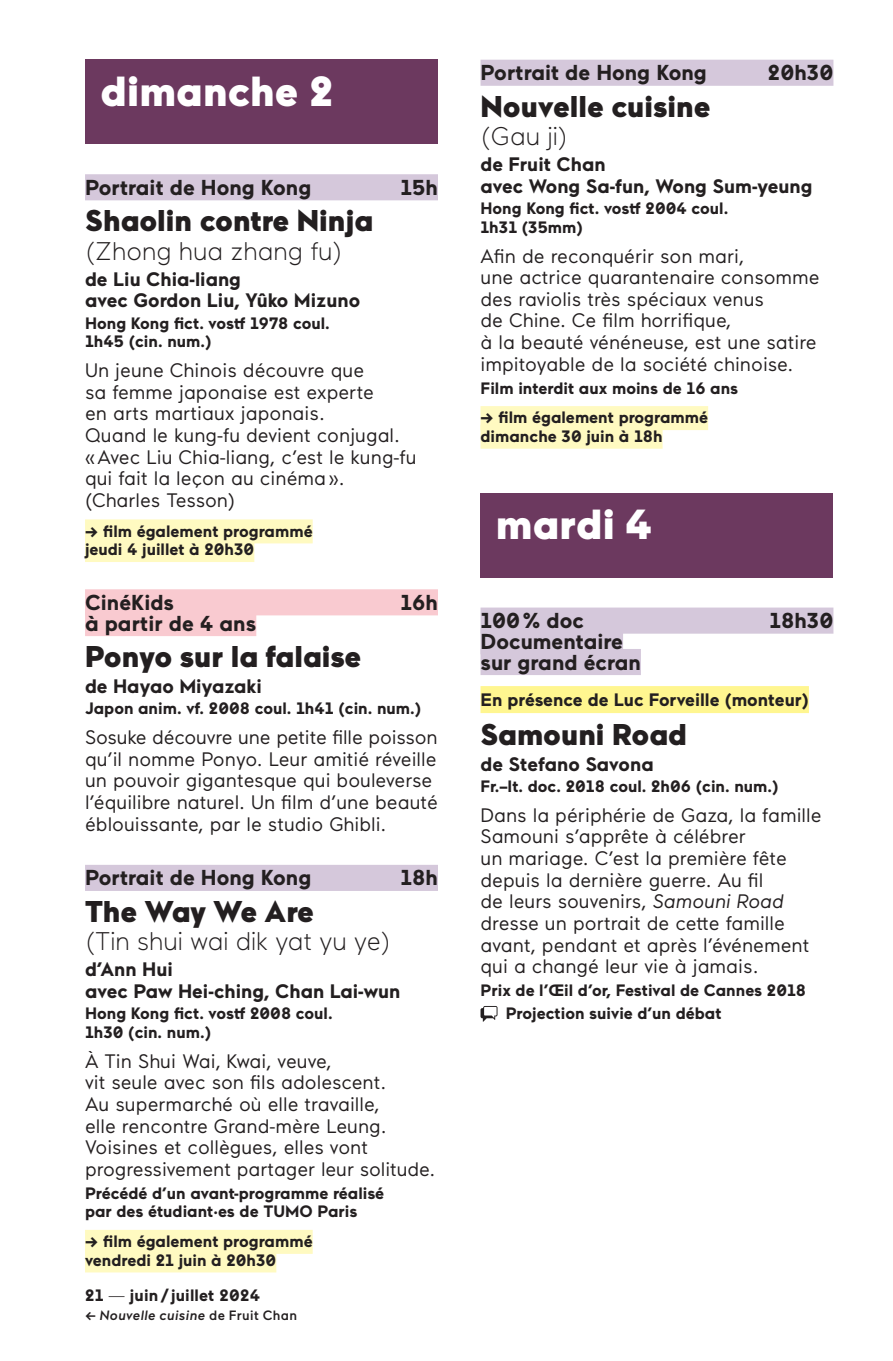
<style>
.page{position:relative;width:893px;height:1361px;background:#fff}
.page>*{position:absolute;margin:0;border:0;box-sizing:border-box;transform-origin:0 0}
.t1{font:900 42px "Maax";letter-spacing:.005em;color:#fff}
.t2{font:900 30px "Maax";color:#231f20}
.t3{font:300 25.5px "Maax";color:#231f20}
.t4{font:700 21.6px/20.7px "Maax";color:#231f20}
.t5{font:19.5px/21.6px "Maax";color:#231f20}
.t6{font:700 19.5px/21.6px "Maax";color:#231f20}
.t7{font:700 18px "Maax";color:#231f20}
.t8{font:700 16.5px/18.6px "Maax";color:#231f20}
.t9{font:italic 500 13.5px "Maax";letter-spacing:.025em;color:#231f20}
.s1{font-weight:300}
.s2{font-style:normal}
.s3{font-style:italic}
</style>
<div class="page">
<div style="left:85px;top:60px;width:353px;height:84px;background:#6c395f"></div>
<div style="left:85px;top:174px;width:353px;height:26px;background:#d5c8db"></div>
<div style="left:85px;top:519px;width:228px;height:24px;background:#fffac1"></div>
<div style="left:85px;top:538px;width:169px;height:24px;background:#fffac1"></div>
<div style="left:85px;top:589px;width:353px;height:26px;background:#f9cad0"></div>
<div style="left:85px;top:610px;width:171px;height:26px;background:#f9cad0"></div>
<div style="left:85px;top:865px;width:353px;height:26px;background:#d5c8db"></div>
<div style="left:85px;top:1230px;width:228px;height:24px;background:#fffac1"></div>
<div style="left:85px;top:1248px;width:191px;height:24px;background:#fffac1"></div>
<div style="left:480px;top:60px;width:353px;height:26px;background:#d5c8db"></div>
<div style="left:480px;top:406px;width:228px;height:24px;background:#fffac1"></div>
<div style="left:480px;top:425px;width:183px;height:24px;background:#fffac1"></div>
<div style="left:480px;top:493px;width:353px;height:84px;background:#6c395f"></div>
<div style="left:480px;top:607px;width:353px;height:26px;background:#d5c8db"></div>
<div style="left:480px;top:628px;width:143px;height:26px;background:#d5c8db"></div>
<div style="left:480px;top:649px;width:161px;height:26px;background:#d5c8db"></div>
<div style="left:480px;top:686px;width:329px;height:27px;background:#fff690"></div>
<svg style="left:480px;top:1006px;width:17px;height:16px"></svg>
<h1 class="t1" style="left:100px;top:64px;width:235px">dimanche 2</h1>
<p class="t4" style="left:85px;top:176px;width:228px">Portrait de Hong Kong</p>
<p class="t4" style="left:401px;top:176px;width:39px">15h</p>
<h2 class="t2" style="left:85px;top:201px;width:290px">Shaolin contre Ninja</h2>
<h3 class="t3" style="left:85px;top:234px;width:259px">(Zhong hua zhang fu)</h3>
<p class="t6" style="left:85px;top:267px;width:277px">de Liu Chia-liang<br>avec Gordon Liu, Yûko Mizuno</p>
<p class="t8" style="left:85px;top:313px;width:246px">Hong Kong fict. vostf 1978 coul.<br>1h45 (cin. num.)</p>
<p class="t5" style="left:85px;top:359px;width:333px">Un jeune Chinois découvre que<br>sa femme japonaise est experte<br>en arts martiaux japonais.<br>Quand le kung-fu devient conjugal. «Avec Liu Chia-liang, c’est le kung-fu qui fait la leçon au cinéma». (Charles Tesson)</p>
<p class="t8" style="left:85px;top:521px;width:229px">→ film également programmé jeudi 4 juillet à 20h30</p>
<p class="t4" style="left:85px;top:591px;width:91px">CinéKids</p>
<p class="t4" style="left:401px;top:591px;width:39px">16h</p>
<p class="t4" style="left:85px;top:612px;width:173px">à partir de 4 ans</p>
<h2 class="t2" style="left:85px;top:637px;width:278px">Ponyo sur la falaise</h2>
<p class="t6" style="left:85px;top:674px;width:178px">de Hayao Miyazaki</p>
<p class="t8" style="left:85px;top:698px;width:338px">Japon anim. vf. 2008 coul. 1h41 (cin. num.)</p>
<p class="t5" style="left:85px;top:726px;width:354px">Sosuke découvre une petite fille poisson qu’il nomme Ponyo. Leur amitié réveille un pouvoir gigantesque qui bouleverse l’équilibre naturel. Un film d’une beauté éblouissante, par le studio Ghibli.</p>
<p class="t4" style="left:85px;top:866px;width:228px">Portrait de Hong Kong</p>
<p class="t4" style="left:401px;top:866px;width:39px">18h</p>
<h2 class="t2" style="left:85px;top:891px;width:230px">The Way We Are</h2>
<h3 class="t3" style="left:85px;top:925px;width:308px">(Tin shui wai dik yat yu ye)</h3>
<p class="t6" style="left:85px;top:958px;width:317px">d’Ann Hui<br>avec Paw Hei-ching, Chan Lai-wun</p>
<p class="t8" style="left:85px;top:1003px;width:249px">Hong Kong fict. vostf 2008 coul.<br>1h30 (cin. num.)</p>
<p class="t5" style="left:85px;top:1049px;width:352px">À Tin Shui Wai, Kwai, veuve,<br>vit seule avec son fils adolescent.<br>Au supermarché où elle travaille,<br>elle rencontre Grand-mère Leung.<br>Voisines et collègues, elles vont progressivement partager leur solitude.</p>
<p class="t8" style="left:85px;top:1183px;width:301px">Précédé d’un avant-programme réalisé par des étudiant·es de TUMO Paris</p>
<p class="t8" style="left:85px;top:1231px;width:229px">→ film également programmé vendredi 21 juin à 20h30</p>
<p class="t8" style="left:85px;top:1285px;width:177px">21 <span class="s1">—</span> juin / juillet 2024</p>
<p class="t9" style="left:85px;top:1306px;width:214px"><span class="s2">←</span> Nouvelle cuisine <span class="s2">de Fruit Chan</span></p>
<p class="t4" style="left:480px;top:61px;width:228px">Portrait de Hong Kong</p>
<p class="t4" style="left:768px;top:61px;width:67px">20h30</p>
<h2 class="t2" style="left:480px;top:87px;width:231px">Nouvelle cuisine</h2>
<h3 class="t3" style="left:480px;top:120px;width:89px">(Gau ji)</h3>
<p class="t6" style="left:480px;top:153px;width:333px">de Fruit Chan<br>avec Wong Sa-fun, Wong Sum-yeung</p>
<p class="t8" style="left:480px;top:198px;width:249px">Hong Kong fict. vostf 2004 coul.<br>1h31 (35mm)</p>
<p class="t5" style="left:480px;top:244px;width:341px">Afin de reconquérir son mari,<br>une actrice quarantenaire consomme des raviolis très spéciaux venus<br>de Chine. Ce film horrifique,<br>à la beauté vénéneuse, est une satire impitoyable de la société chinoise.</p>
<p class="t8" style="left:480px;top:378px;width:259px">Film interdit aux moins de 16 ans</p>
<p class="t8" style="left:480px;top:407px;width:229px">→ film également programmé dimanche 30 juin à 18h</p>
<h1 class="t1" style="left:496px;top:497px;width:157px">mardi 4</h1>
<p class="t4" style="left:480px;top:609px;width:105px">100 % doc</p>
<p class="t4" style="left:769px;top:609px;width:65px">18h30</p>
<p class="t4" style="left:480px;top:630px;width:162px">Documentaire sur grand écran</p>
<p class="t7" style="left:480px;top:687px;width:330px">En présence de Luc Forveille (monteur)</p>
<h2 class="t2" style="left:480px;top:714px;width:208px">Samouni Road</h2>
<p class="t6" style="left:480px;top:752px;width:175px">de Stefano Savona</p>
<p class="t8" style="left:480px;top:776px;width:300px">Fr.–It. doc. 2018 coul. 2h06 (cin. num.)</p>
<p class="t5" style="left:480px;top:803px;width:342px">Dans la périphérie de Gaza, la famille Samouni s’apprête à célébrer<br>un mariage. C’est la première fête depuis la dernière guerre. Au fil<br>de leurs souvenirs, <span class="s3">Samouni Road </span>dresse un portrait de cette famille avant, pendant et après l’événement qui a changé leur vie à jamais.</p>
<p class="t8" style="left:506px;top:978px;width:302px;line-height:22.8px;text-indent:-25px">Prix de l’Œil d’or, Festival de Cannes 2018<br>Projection suivie d’un débat</p>
</div>
